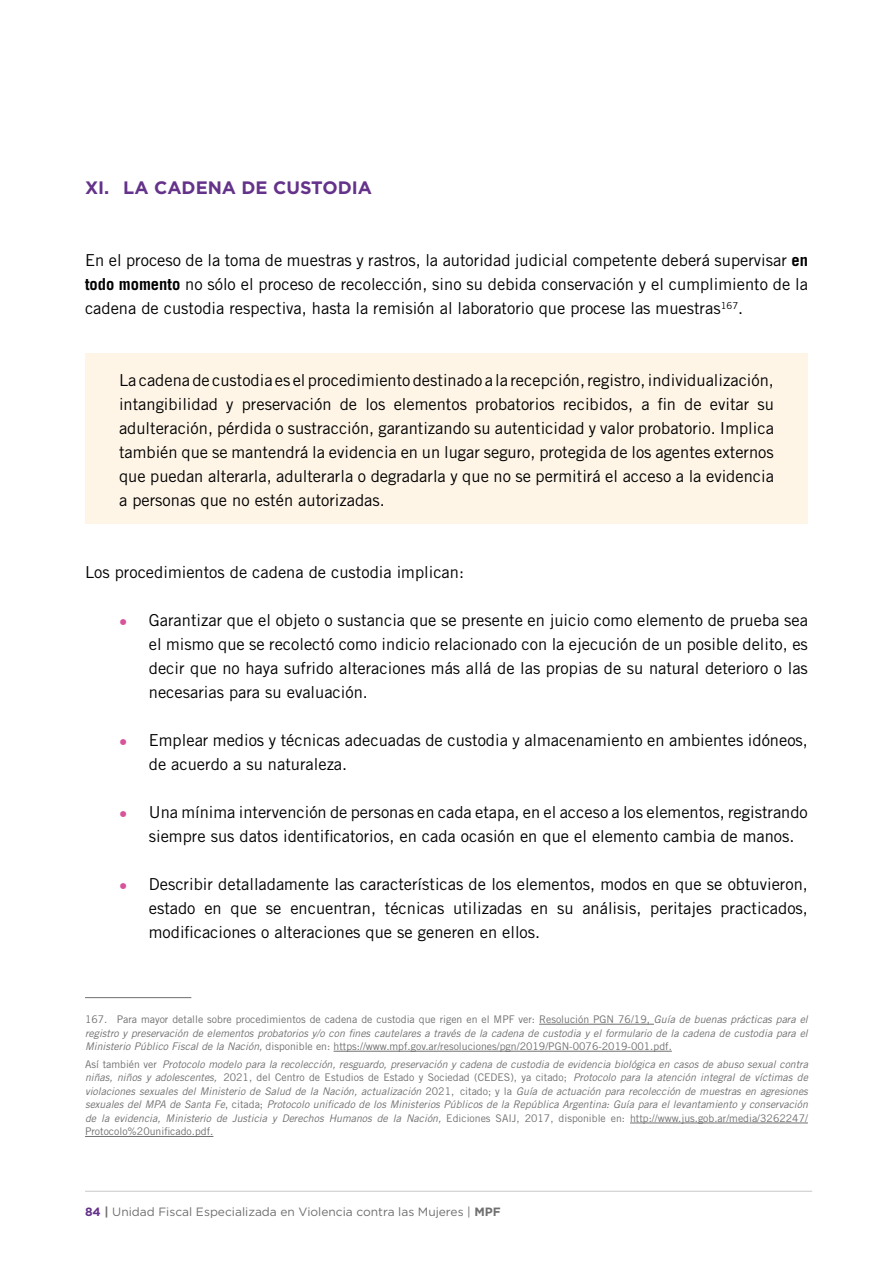
<style>
.page{position:relative;width:893px;height:1263px;background:#fff}
.page>*{position:absolute;margin:0;border:0;box-sizing:border-box;transform-origin:0 0}
.t1{font:700 18px "Gotham";color:#64328a}
.t2{font:16.5px/24px "Trade Gothic LT Std";color:#000;text-align:justify}
.t3{font:12px "Gotham";color:#706f6f}
.t4{font:italic 10.5px/13.5px "Trade Gothic LT Std";color:#706f6f;text-align:justify}
.s1{font-weight:700}
.s2{font-weight:700;color:#d65599}
.s3{font-style:normal}
.s4{font-weight:700;color:#64328a}
</style>
<div class="page">
<hr style="left:85px;top:1191px;width:727px;height:1px;background:#c8c8c8">
<div style="left:85px;top:353px;width:723px;height:170px;background:#fef5e7"></div>
<hr style="left:85px;top:997px;width:106px;height:1px;background:#706f6f">
<hr style="left:539px;top:1024px;width:115px;height:1px;background:#706f6f">
<hr style="left:334px;top:1051px;width:338px;height:1px;background:#706f6f">
<hr style="left:630px;top:1123px;width:178px;height:1px;background:#706f6f">
<hr style="left:85px;top:1136px;width:128px;height:1px;background:#706f6f">
<p class="t1" style="left:85px;top:176px;width:288px">XI. LA CADENA DE CUSTODIA</p>
<p class="t2" style="left:85px;top:248px;width:724px">En el proceso de la toma de muestras y rastros, la autoridad judicial competente deberá supervisar <span class="s1">en todo momento</span> no sólo el proceso de recolección, sino su debida conservación y el cumplimiento de la cadena de custodia respectiva, hasta la remisión al laboratorio que procese las muestras<sup>167</sup>.</p>
<p class="t2" style="left:119px;top:368px;width:656px">La cadena de custodia es el procedimiento destinado a la recepción, registro, individualización, intangibilidad y preservación de los elementos probatorios recibidos, a fin de evitar su adulteración, pérdida o sustracción, garantizando su autenticidad y valor probatorio. Implica también que se mantendrá la evidencia en un lugar seguro, protegida de los agentes externos que puedan alterarla, adulterarla o degradarla y que no se permitirá el acceso a la evidencia a personas que no estén autorizadas.</p>
<p class="t2" style="left:85px;top:560px;width:381px">Los procedimientos de cadena de custodia implican:</p>
<p class="t2" style="left:149px;top:608px;width:661px;text-indent:-30px"><span class="s2">•</span> Garantizar que el objeto o sustancia que se presente en juicio como elemento de prueba sea el mismo que se recolectó como indicio relacionado con la ejecución de un posible delito, es decir que no haya sufrido alteraciones más allá de las propias de su natural deterioro o las necesarias para su evaluación.</p>
<p class="t2" style="left:149px;top:728px;width:661px;text-indent:-30px"><span class="s2">•</span> Emplear medios y técnicas adecuadas de custodia y almacenamiento en ambientes idóneos, de acuerdo a su naturaleza.</p>
<p class="t2" style="left:149px;top:800px;width:660px;text-indent:-30px"><span class="s2">•</span> Una mínima intervención de personas en cada etapa, en el acceso a los elementos, registrando siempre sus datos identificatorios, en cada ocasión en que el elemento cambia de manos.</p>
<p class="t2" style="left:149px;top:872px;width:661px;text-indent:-30px"><span class="s2">•</span> Describir detalladamente las características de los elementos, modos en que se obtuvieron, estado en que se encuentran, técnicas utilizadas en su análisis, peritajes practicados, modificaciones o alteraciones que se generen en ellos.</p>
<p class="t4" style="left:85px;top:1013px;width:724px"><span class="s3">167. Para mayor detalle sobre procedimientos de cadena de custodia que rigen en el MPF ver: Resolución PGN 76/19,</span> Guía de buenas prácticas para el registro y preservación de elementos probatorios y/o con fines cautelares a través de la cadena de custodia y el formulario de la cadena de custodia para el Ministerio Público Fiscal de la Nación, <span class="s3">disponible en: https://www.mpf.gov.ar/resoluciones/pgn/2019/PGN-0076-2019-001.pdf.</span></p>
<p class="t4" style="left:85px;top:1057px;width:724px"><span class="s3">Así también ver</span> Protocolo modelo para la recolección, resguardo, preservación y cadena de custodia de evidencia biológica en casos de abuso sexual contra niñas, niños y adolescentes, <span class="s3">2021, del Centro de Estudios de Estado y Sociedad (CEDES), ya citado;</span> Protocolo para la atención integral de víctimas de violaciones sexuales del Ministerio de Salud de la Nación, actualización <span class="s3">2021, citado; y la</span> Guía de actuación para recolección de muestras en agresiones sexuales del MPA de Santa Fe<span class="s3">, citada;</span> Protocolo unificado de los Ministerios Públicos de la República Argentina: Guía para el levantamiento y conservación de la evidencia, Ministerio de Justicia y Derechos Humanos de la Nación, <span class="s3">Ediciones SAIJ, 2017, disponible en: http://www.jus.gob.ar/media/3262247/ Protocolo%20unificado.pdf.</span></p>
<p class="t3" style="left:85px;top:1204px;width:417px"><span class="s4">84</span> <span class="s1">|</span> Unidad Fiscal Especializada en Violencia contra las Mujeres | <span class="s1">MPF</span></p>
</div>
